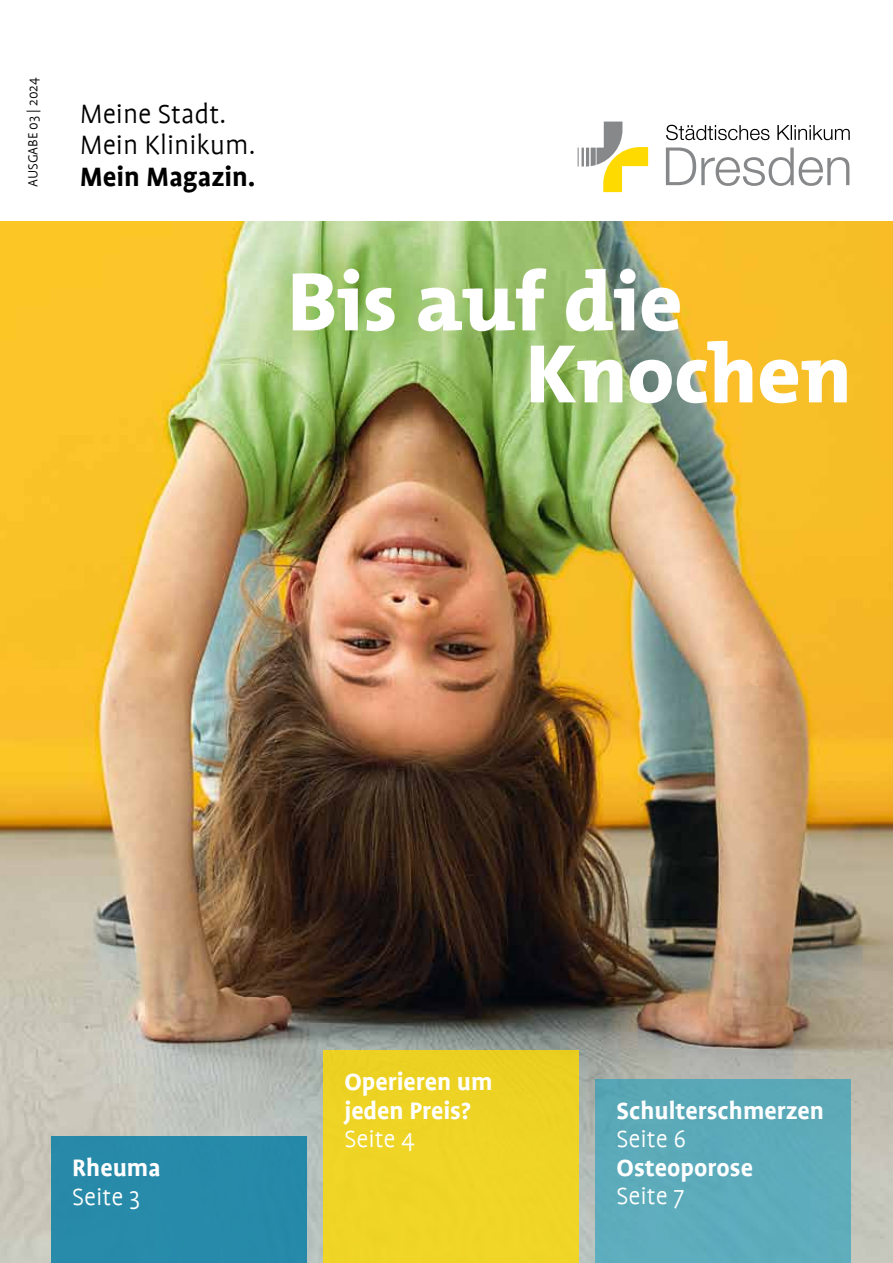
<style>
.page{position:relative;width:893px;height:1263px;background:#fff}
.page>*{position:absolute;margin:0;border:0;box-sizing:border-box;transform-origin:0 0}
.t1{font:800 84px/72px "The Mix B8";color:#fff}
.t2{font:300 30px/31.5px "Profile";color:#000}
.t3{font:700 30px "Profile";color:#000}
.t4{font:700 27px/28.5px "Profile";color:#fff}
.t5{font:300 27px "Profile";color:#fff}
.t6{font:300 15px "Profile";color:#000}
</style>
<div class="page">
<img style="left:0;top:221px;width:893px;height:1042px">
<div style="left:51px;top:1136px;width:255px;height:127px;background:#278aa9"></div>
<div style="left:595px;top:1079px;width:255px;height:184px;background:#5cabbb"></div>
<div style="left:323px;top:1050px;width:255px;height:213px;background:#efd425"></div>
<svg style="left:666px;top:148px;width:183px;height:38px"></svg>
<svg style="left:666px;top:125px;width:184px;height:15px"></svg>
<svg style="left:578px;top:122px;width:70px;height:70px"></svg>
<p class="t6" style="left:25px;top:187px;width:111px;rotate:-90deg">AUSGABE 03 | 2024</p>
<p class="t2" style="left:80px;top:98px;width:177px">Meine Stadt.<br>Mein Klinikum.</p>
<p class="t3" style="left:80px;top:161px;width:177px">Mein Magazin.</p>
<h1 class="t1" style="left:526px;top:268px;width:327px;text-indent:-238px">Bis auf die<br>Knochen</h1>
<p class="t4" style="left:72px;top:1153px;width:90px">Rheuma</p>
<p class="t5" style="left:72px;top:1183px;width:69px">Seite 3</p>
<p class="t4" style="left:344px;top:1067px;width:150px">Operieren um jeden Preis?</p>
<p class="t5" style="left:344px;top:1125px;width:72px">Seite 4</p>
<p class="t4" style="left:617px;top:1096px;width:209px">Schulterschmerzen</p>
<p class="t5" style="left:617px;top:1125px;width:71px">Seite 6</p>
<p class="t4" style="left:617px;top:1153px;width:138px">Osteoporose</p>
<p class="t5" style="left:617px;top:1182px;width:69px">Seite 7</p>
</div>
